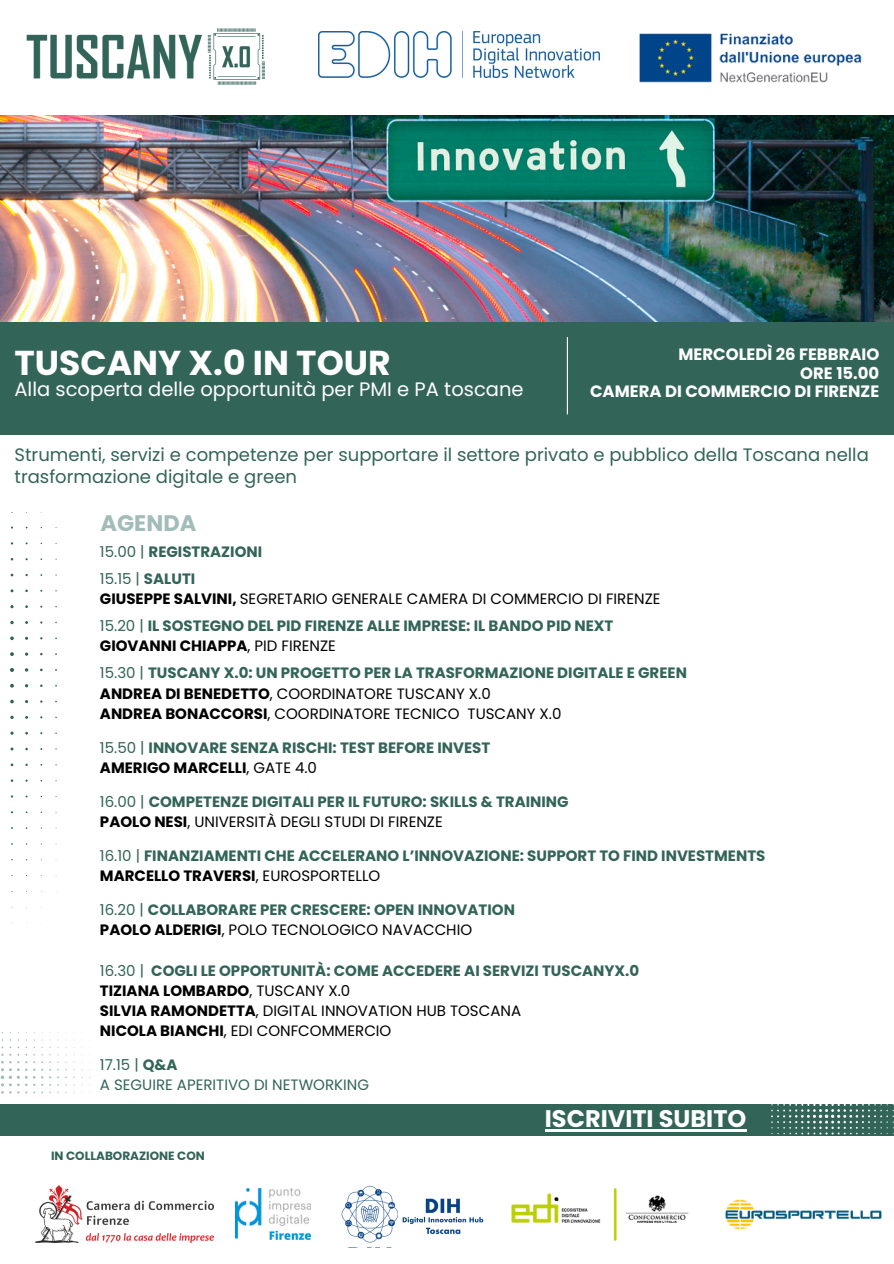
<style>
.page{position:relative;width:894px;height:1264px;background:#fff}
.page>*{position:absolute;margin:0;border:0;box-sizing:border-box;transform-origin:0 0}
.t1{font:700 34.5px "Poppins";color:#fefefe}
.t2{font:700 24px "Poppins";color:#fff}
.t3{font:700 22.5px "Poppins";color:#a2bcb7}
.t4{font:19.5px "Poppins";color:#fefefe}
.t5{font:18px/21.3px "Poppins";color:#336458}
.t6{font:700 16.5px/18.5px "Poppins";color:#fefefe;text-align:right}
.t7{font:700 15px/20.2px "Poppins";color:#336458}
.t8{font:15px/20.2px "Poppins";color:#000}
.t9{font:15px/20.2px "Poppins";color:#336458}
.t10{font:700 12px "Poppins";color:#336458}
.s1{font-weight:400}
.s2{color:#336458}
.s3{font-weight:700;color:#336458}
.s4{font-weight:700}
.s5{color:#000}
.s6{font-weight:400;color:#000}
</style>
<div class="page">
<div style="left:0;top:320px;width:893px;height:115px;background:#336458"></div>
<svg style="left:0;top:1032px;width:91px;height:62px"></svg>
<svg style="left:10px;top:526px;width:47px;height:397px"></svg>
<div style="left:0;top:1103px;width:893px;height:32px;background:#336458"></div>
<svg style="left:767px;top:1103px;width:126px;height:33px"></svg>
<img style="left:725px;top:1199px;width:157px;height:31px">
<img style="left:511px;top:1187px;width:178px;height:54px">
<img style="left:341px;top:1185px;width:57px;height:58px">
<img style="left:402px;top:1198px;width:82px;height:37px">
<img style="left:36px;top:1185px;width:178px;height:57px">
<img style="left:26px;top:29px;width:239px;height:56px">
<img style="left:318px;top:31px;width:281px;height:46px">
<img style="left:639px;top:33px;width:223px;height:50px">
<img style="left:0;top:115px;width:893px;height:206px">
<hr style="left:566px;top:337px;width:1px;height:77px;background:#fff">
<img style="left:235px;top:1188px;width:76px;height:51px">
<hr style="left:544px;top:1129px;width:202px;height:2px;background:#fff">
<h5 class="t1" style="left:14px;top:339px;width:377px">TUSCANY X.0 IN TOUR</h5>
<p class="t4" style="left:14px;top:375px;width:510px">Alla scoperta delle opportunità per PMI e PA toscane</p>
<h5 class="t6" style="left:590px;top:345px;width:291px">MERCOLEDÌ 26 FEBBRAIO<br>ORE 15.00<br>CAMERA DI COMMERCIO DI FIRENZE</h5>
<h5 class="t5" style="left:14px;top:444px;width:855px">Strumenti, servizi e competenze per supportare il settore privato e pubblico della Toscana nella trasformazione digitale e green</h5>
<h5 class="t3" style="left:100px;top:507px;width:97px">AGENDA</h5>
<p class="t7" style="left:100px;top:541px;width:164px"><span class="s1">15.00 |</span> REGISTRAZIONI</p>
<p class="t8" style="left:100px;top:568px;width:562px"><span class="s2">15.15 |</span> <span class="s3">SALUTI<br></span><span class="s4">GIUSEPPE SALVINI,</span> SEGRETARIO GENERALE CAMERA DI COMMERCIO DI FIRENZE</p>
<p class="t7" style="left:100px;top:615px;width:515px"><span class="s1">15.20 |</span> IL SOSTEGNO DEL PID FIRENZE ALLE IMPRESE: IL BANDO PID NEXT<br><span class="s5">GIOVANNI CHIAPPA</span><span class="s6">, PID FIRENZE</span></p>
<p class="t7" style="left:100px;top:663px;width:588px"><span class="s1">15.30 |</span> TUSCANY X.0: UN PROGETTO PER LA TRASFORMAZIONE DIGITALE E GREEN<br><span class="s5">ANDREA DI BENEDETTO</span><span class="s6">, COORDINATORE TUSCANY X.0<br></span><span class="s5">ANDREA BONACCORSI</span><span class="s6">, COORDINATORE TECNICO TUSCANY X.0</span></p>
<p class="t7" style="left:100px;top:737px;width:391px"><span class="s1">15.50 |</span> INNOVARE SENZA RISCHI: TEST BEFORE INVEST<br><span class="s5">AMERIGO MARCELLI</span><span class="s6">, GATE 4.0</span></p>
<h1 class="t7" style="left:100px;top:791px;width:470px"><span class="s1">16.00 |</span> COMPETENZE DIGITALI PER IL FUTURO: SKILLS &amp; TRAINING<br><span class="s5">PAOLO NESI</span><span class="s6">, UNIVERSITÀ DEGLI STUDI DI FIRENZE</span></h1>
<h4 class="t7" style="left:100px;top:845px;width:666px"><span class="s1">16.10 |</span> FINANZIAMENTI CHE ACCELERANO L’INNOVAZIONE: SUPPORT TO FIND INVESTMENTS<br><span class="s5">MARCELLO TRAVERSI</span><span class="s6">, EUROSPORTELLO</span></h4>
<h3 class="t7" style="left:100px;top:899px;width:416px"><span class="s1">16.20 |</span> COLLABORARE PER CRESCERE: OPEN INNOVATION<br><span class="s5">PAOLO ALDERIGI</span><span class="s6">, POLO TECNOLOGICO NAVACCHIO</span></h3>
<h3 class="t8" style="left:100px;top:960px;width:540px"><span class="s2">16.30 |</span> <span class="s3">COGLI LE OPPORTUNITÀ: COME ACCEDERE AI SERVIZI TUSCANYX.0<br></span><span class="s4">TIZIANA LOMBARDO</span>, TUSCANY X.0<br><span class="s4">SILVIA RAMONDETTA</span>, DIGITAL INNOVATION HUB TOSCANA<br><span class="s4">NICOLA BIANCHI</span>, EDI CONFCOMMERCIO</h3>
<h2 class="t9" style="left:100px;top:1054px;width:270px">17.15 | <span class="s4">Q&amp;A<br></span>A SEGUIRE APERITIVO DI NETWORKING</h2>
<h5 class="t10" style="left:51px;top:1147px;width:155px">IN COLLABORAZIONE CON</h5>
<h5 class="t2" style="left:544px;top:1101px;width:203px">ISCRIVITI SUBITO</h5>
</div>
